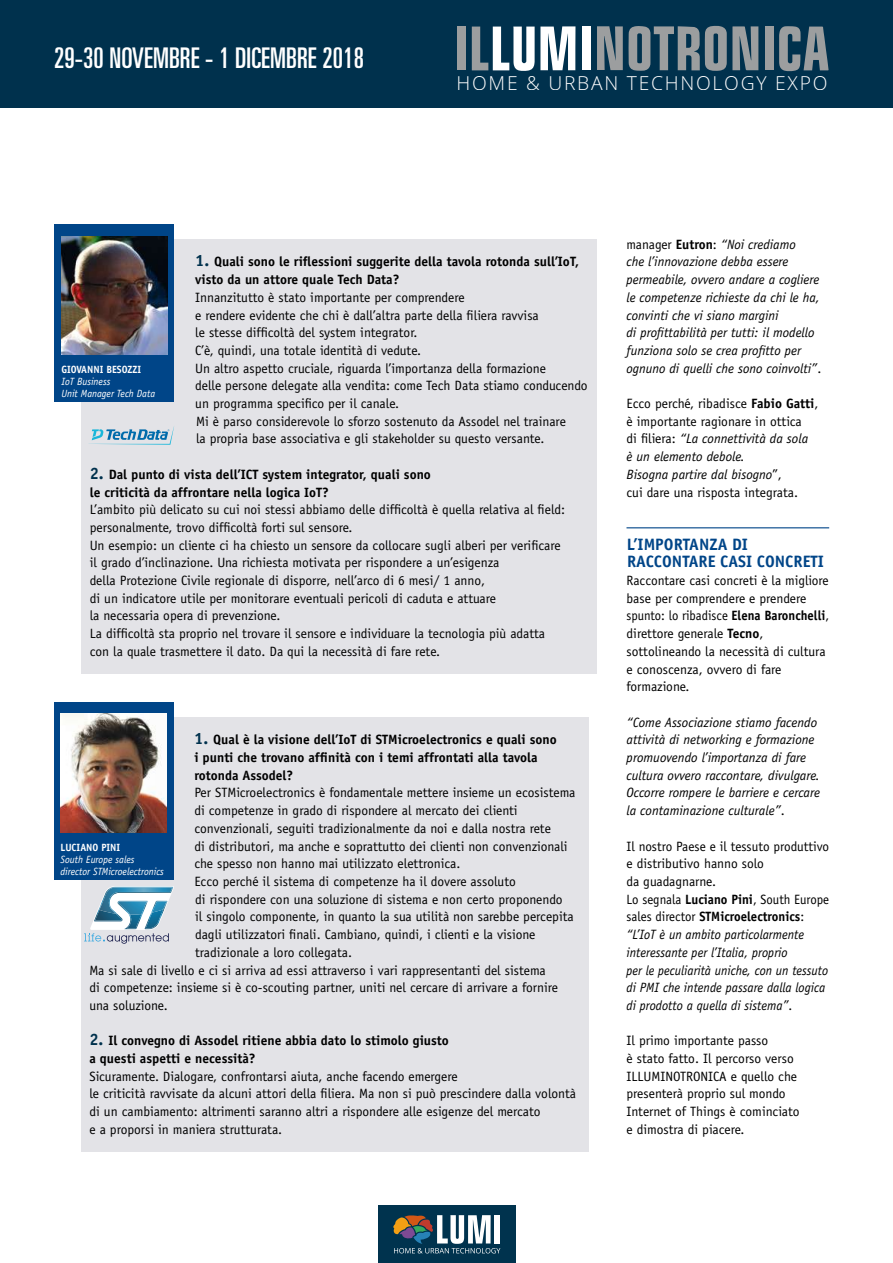
<style>
.page{position:relative;width:893px;height:1263px;background:#fff}
.page>*{position:absolute;margin:0;border:0;box-sizing:border-box;transform-origin:0 0}
.t1{font:ultra-condensed 28.5px "Univers LT Std";letter-spacing:.005em;color:#fff}
.t2{font:300 19.35px "Open Sans";letter-spacing:.09em;color:#fff}
.t3{font:700 16.5px/17.7px "Officina Sans Std";color:#004588}
.t4{font:13.5px/17.7px "Officina Sans Std";color:#000}
.t5{font:italic 13.5px/17.7px "Officina Sans Std";color:#000}
.t6{font:700 13.5px/17.7px "Officina Sans Std";color:#000}
.t7{font:italic 13.5px/17.7px "Officina Sans Std";color:#000;scale:.95 1}
.t8{font:italic 10.5px/12px "Officina Sans Std";color:#fff;scale:.95 1}
.t9{font:700 10.5px "Officina Sans Std";color:#fff;scale:.95 1}
.s1{font-size:16.5px;color:#00314d}
.s2{font-style:normal}
.s3{font-weight:700;font-style:normal}
.s4{font-weight:700}
.s5{font-style:italic}
</style>
<div class="page">
<div style="left:0;top:0;width:893px;height:107px;background:#00314d"></div>
<svg style="left:779px;top:26px;width:50px;height:45px"></svg>
<svg style="left:597px;top:26px;width:161px;height:45px"></svg>
<svg style="left:472px;top:26px;width:103px;height:45px"></svg>
<div style="left:457px;top:27px;width:8px;height:43px;background:#9c9e9f"></div>
<div style="left:582px;top:27px;width:8px;height:43px;background:#fff"></div>
<div style="left:765px;top:26px;width:8px;height:44px;background:#9c9e9f"></div>
<div style="left:378px;top:1205px;width:137px;height:58px;background:#00334e"></div>
<svg style="left:393px;top:1215px;width:107px;height:38px"></svg>
<div style="left:81px;top:239px;width:516px;height:435px;background:#e3e3e7"></div>
<hr style="left:626px;top:527px;width:203px;height:1px;background:#004588">
<div style="left:55px;top:225px;width:119px;height:177px;background:#004588"></div>
<img style="left:61px;top:236px;width:107px;height:119px">
<svg style="left:89px;top:426px;width:85px;height:19px"></svg>
<div style="left:81px;top:717px;width:508px;height:434px;background:#e3e3e7"></div>
<div style="left:54px;top:703px;width:119px;height:177px;background:#004588"></div>
<img style="left:60px;top:714px;width:107px;height:119px">
<svg style="left:84px;top:886px;width:90px;height:58px"></svg>
<h1 class="t1" style="left:54px;top:41px;width:311px">29-30 NOVEMBRE - 1 DICEMBRE 2018</h1>
<h2 class="t2" style="left:456px;top:69px;width:372px">HOME &amp; URBAN TECHNOLOGY EXPO</h2>
<p class="t6" style="left:195px;top:253px;width:385px"><span class="s1">1.</span> Quali sono le riflessioni suggerite della tavola rotonda sull’IoT, visto da un attore quale Tech Data?</p>
<p class="t4" style="left:195px;top:288px;width:394px">Innanzitutto è stato importante per comprendere<br>e rendere evidente che chi è dall’altra parte della filiera ravvisa<br>le stesse difficoltà del system integrator.<br>C’è, quindi, una totale identità di vedute.<br>Un altro aspetto cruciale, riguarda l’importanza della formazione<br>delle persone delegate alla vendita: come Tech Data stiamo conducendo un programma specifico per il canale.<br>Mi è parso considerevole lo sforzo sostenuto da Assodel nel trainare<br>la propria base associativa e gli stakeholder su questo versante.</p>
<p class="t6" style="left:90px;top:465px;width:343px"><span class="s1">2.</span> Dal punto di vista dell’ICT system integrator, quali sono le criticità da affrontare nella logica IoT?</p>
<p class="t4" style="left:90px;top:501px;width:477px">L’ambito più delicato su cui noi stessi abbiamo delle difficoltà è quella relativa al field: personalmente, trovo difficoltà forti sul sensore.<br>Un esempio: un cliente ci ha chiesto un sensore da collocare sugli alberi per verificare il grado d’inclinazione. Una richiesta motivata per rispondere a un’esigenza<br>della Protezione Civile regionale di disporre, nell’arco di 6 mesi/ 1 anno,<br>di un indicatore utile per monitorare eventuali pericoli di caduta e attuare<br>la necessaria opera di prevenzione.<br>La difficoltà sta proprio nel trovare il sensore e individuare la tecnologia più adatta con la quale trasmettere il dato. Da qui la necessità di fare rete.</p>
<p class="t9" style="left:61px;top:362px;width:86px">GIOVANNI BESOZZI</p>
<p class="t8" style="left:61px;top:375px;width:100px">IoT Business<br>Unit Manager Tech Data</p>
<p class="t6" style="left:194px;top:731px;width:364px"><span class="s1">1.</span> Qual è la visione dell’IoT di STMicroelectronics e quali sono i punti che trovano affinità con i temi affrontati alla tavola rotonda Assodel?</p>
<p class="t4" style="left:194px;top:784px;width:383px">Per STMicroelectronics è fondamentale mettere insieme un ecosistema</p>
<p class="t4" style="left:194px;top:802px;width:325px">di competenze in grado di rispondere al mercato dei clienti</p>
<p class="t4" style="left:194px;top:819px;width:358px">convenzionali, seguiti tradizionalmente da noi e dalla nostra rete</p>
<p class="t4" style="left:194px;top:837px;width:375px">di distributori, ma anche e soprattutto dei clienti non convenzionali</p>
<p class="t4" style="left:194px;top:855px;width:268px">che spesso non hanno mai utilizzato elettronica.</p>
<p class="t4" style="left:194px;top:872px;width:323px">Ecco perché il sistema di competenze ha il dovere assoluto</p>
<p class="t4" style="left:195px;top:890px;width:369px">di rispondere con una soluzione di sistema e non certo proponendo</p>
<p class="t4" style="left:195px;top:908px;width:380px">il singolo componente, in quanto la sua utilità non sarebbe percepita</p>
<p class="t4" style="left:195px;top:926px;width:342px">dagli utilizzatori finali. Cambiano, quindi, i clienti e la visione</p>
<p class="t4" style="left:195px;top:943px;width:159px">tradizionale a loro collegata.</p>
<p class="t4" style="left:89px;top:961px;width:458px">Ma si sale di livello e ci si arriva ad essi attraverso i vari rappresentanti del sistema</p>
<p class="t4" style="left:89px;top:979px;width:470px">di competenze: insieme si è co-scouting partner, uniti nel cercare di arrivare a fornire</p>
<p class="t4" style="left:89px;top:996px;width:80px">una soluzione.</p>
<p class="t6" style="left:89px;top:1032px;width:361px"><span class="s1">2.</span> Il convegno di Assodel ritiene abbia dato lo stimolo giusto a questi aspetti e necessità?</p>
<p class="t4" style="left:89px;top:1067px;width:488px">Sicuramente. Dialogare, confrontarsi aiuta, anche facendo emergere<br>le criticità ravvisate da alcuni attori della filiera. Ma non si può prescindere dalla volontà di un cambiamento: altrimenti saranno altri a rispondere alle esigenze del mercato<br>e a proporsi in maniera strutturata.</p>
<p class="t9" style="left:60px;top:840px;width:65px">LUCIANO PINI</p>
<p class="t8" style="left:60px;top:853px;width:111px">South Europe sales director STMicroelectronics</p>
<p class="t5" style="left:626px;top:235px;width:196px"><span class="s2">manager</span> <span class="s3">Eutron</span><span class="s2">:</span> “Noi crediamo<br>che l’innovazione debba essere permeabile, ovvero andare a cogliere le competenze richieste da chi le ha, convinti che vi siano margini<br>di profittabilità per tutti: il modello funziona solo se crea profitto per ognuno di quelli che sono coinvolti”<span class="s2">.</span></p>
<p class="t4" style="left:626px;top:395px;width:194px">Ecco perché, ribadisce <span class="s4">Fabio Gatti</span>, è importante ragionare in ottica<br>di filiera: <span class="s5">“La connettività da sola<br>è un elemento debole.<br>Bisogna partire dal bisogno</span>”,<br>cui dare una risposta integrata.</p>
<p class="t3" style="left:627px;top:535px;width:199px">L’IMPORTANZA DI<br>RACCONTARE CASI CONCRETI</p>
<p class="t4" style="left:626px;top:572px;width:204px">Raccontare casi concreti è la migliore base per comprendere e prendere spunto: lo ribadisce <span class="s4">Elena Baronchelli</span>, direttore generale <span class="s4">Tecno</span>, sottolineando la necessità di cultura e conoscenza, ovvero di fare formazione.</p>
<p class="t5" style="left:626px;top:713px;width:195px">“Come Associazione stiamo facendo attività di networking e formazione promuovendo l’importanza di fare cultura ovvero raccontare, divulgare.<br>Occorre rompere le barriere e cercare la contaminazione culturale”<span class="s2">.</span></p>
<p class="t7" style="left:626px;top:837px;width:215px"><span class="s2">Il nostro Paese e il tessuto produttivo e distributivo hanno solo<br>da guadagnarne.<br>Lo segnala</span> <span class="s3">Luciano Pini</span><span class="s2">, South Europe sales director</span> <span class="s3">STMicroelectronics</span><span class="s2">: </span>“L’IoT è un ambito particolarmente interessante per l’Italia, proprio<br>per le peculiarità uniche, con un tessuto di PMI che intende passare dalla logica di prodotto a quella di sistema”<span class="s2">.</span></p>
<p class="t4" style="left:626px;top:1032px;width:175px">Il primo importante passo<br>è stato fatto. Il percorso verso<br>ILLUMINOTRONICA e quello che presenterà proprio sul mondo<br>Internet of Things è cominciato e dimostra di piacere.</p>
</div>
